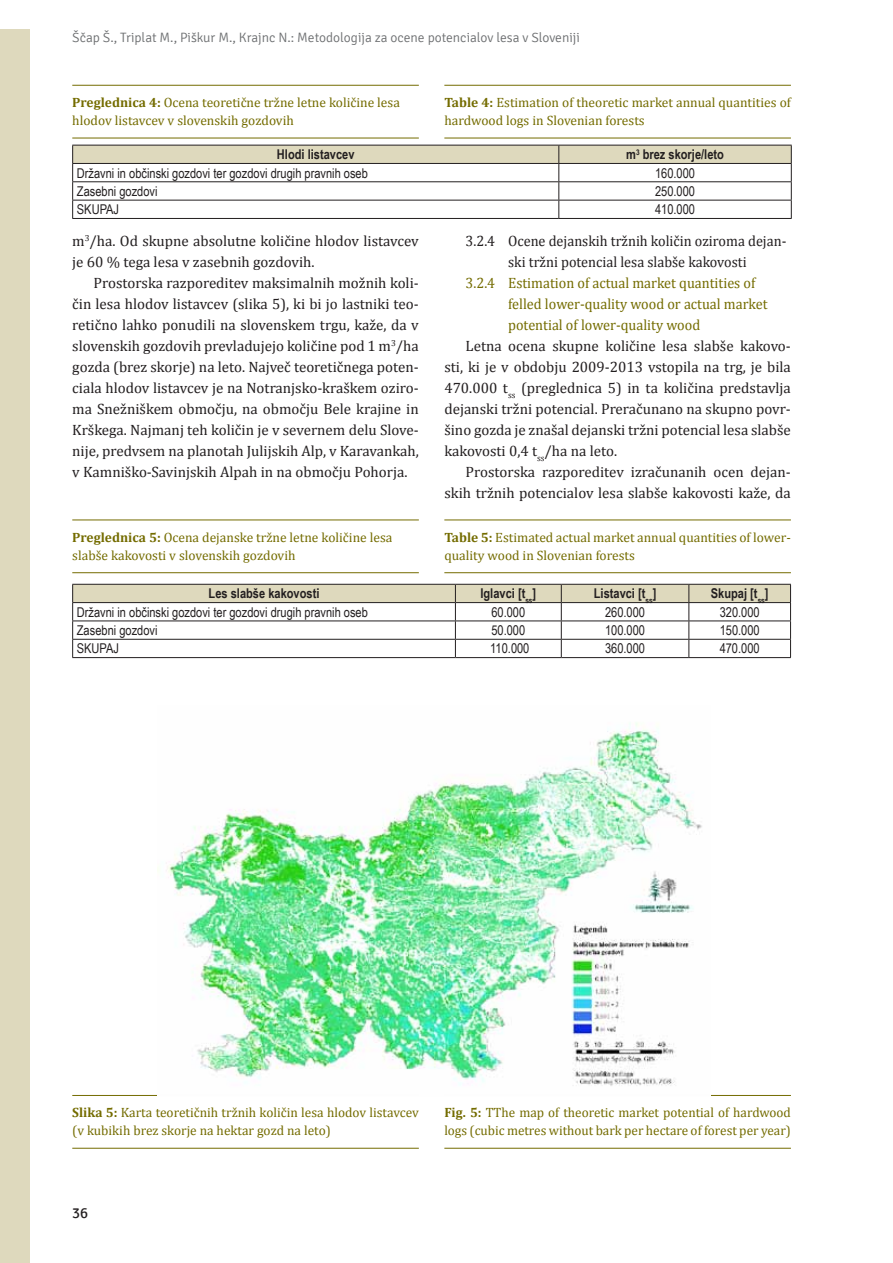
<style>
.page{position:relative;width:893px;height:1263px;background:#fff}
.page>*{position:absolute;margin:0;border:0;box-sizing:border-box;transform-origin:0 0}
.t1{font:15px/21px "Cambria";color:#231f20;text-align:justify}
.t2{font:15px/21px "Cambria";color:#746c00;scale:.95 1}
.t3{font:15px/21px "Cambria";color:#231f20;text-align:center;scale:.95 1}
.t4{font:15px "Signika";color:#231f20}
.t5{font:13.5px/18px "Cambria";color:#746c00}
.t6{font:13.5px "Arial Narrow";color:#231f20}
.t7{font:700 13.5px "Arial Narrow";color:#231f20}
.t8{font:300 13.5px "Signika";color:#6d6f71}
.s1{font-weight:700}
</style>
<div class="page">
<div style="left:0;top:30px;width:30px;height:1233px;background:#ded9bd"></div>
<hr style="left:72px;top:1095px;width:347px;height:1px;background:#746c00">
<hr style="left:72px;top:1148px;width:347px;height:1px;background:#746c00">
<hr style="left:444px;top:1095px;width:347px;height:1px;background:#746c00">
<hr style="left:444px;top:1148px;width:347px;height:1px;background:#746c00">
<hr style="left:72px;top:85px;width:347px;height:1px;background:#746c00">
<hr style="left:72px;top:138px;width:347px;height:1px;background:#746c00">
<hr style="left:444px;top:85px;width:347px;height:1px;background:#746c00">
<hr style="left:444px;top:138px;width:347px;height:1px;background:#746c00">
<img style="left:157px;top:723px;width:553px;height:373px">
<svg style="left:72px;top:145px;width:720px;height:73px"></svg>
<hr style="left:72px;top:218px;width:487px;height:1px;background:#231f20">
<hr style="left:559px;top:218px;width:233px;height:1px;background:#231f20">
<hr style="left:72px;top:520px;width:347px;height:1px;background:#746c00">
<hr style="left:72px;top:572px;width:347px;height:1px;background:#746c00">
<hr style="left:444px;top:520px;width:347px;height:1px;background:#746c00">
<hr style="left:444px;top:572px;width:347px;height:1px;background:#746c00">
<svg style="left:72px;top:584px;width:719px;height:73px"></svg>
<hr style="left:72px;top:657px;width:383px;height:1px;background:#231f20">
<hr style="left:455px;top:657px;width:106px;height:1px;background:#231f20">
<hr style="left:561px;top:657px;width:128px;height:1px;background:#231f20">
<hr style="left:689px;top:657px;width:102px;height:1px;background:#231f20">
<p class="t8" style="left:72px;top:31px;width:509px">Ščap Š., Triplat M., Piškur M., Krajnc N.: Metodologija za ocene potencialov lesa v Sloveniji</p>
<p class="t5" style="left:72px;top:93px;width:329px"><span class="s1">Preglednica 4:</span> Ocena teoretične tržne letne količine lesa hlodov listavcev v slovenskih gozdovih</p>
<p class="t5" style="left:444px;top:93px;width:348px"><span class="s1">Table 4:</span> Estimation of theoretic market annual quantities of hardwood logs in Slovenian forests</p>
<p class="t7" style="left:277px;top:144px;width:79px">Hlodi listavcev</p>
<p class="t7" style="left:626px;top:144px;width:99px">m<sup>3</sup> brez skorje/leto</p>
<p class="t6" style="left:77px;top:163px;width:293px">Državni in občinski gozdovi ter gozdovi drugih pravnih oseb</p>
<p class="t6" style="left:655px;top:163px;width:42px">160.000</p>
<p class="t6" style="left:77px;top:181px;width:82px">Zasebni gozdovi</p>
<p class="t6" style="left:655px;top:181px;width:42px">250.000</p>
<p class="t6" style="left:77px;top:200px;width:44px">SKUPAJ</p>
<p class="t6" style="left:655px;top:200px;width:42px">410.000</p>
<p class="t1" style="left:72px;top:231px;width:348px">m<sup>3</sup>/ha. Od skupne absolutne količine hlodov listavcev je 60 % tega lesa v zasebnih gozdovih.</p>
<p class="t1" style="left:72px;top:273px;width:348px;text-indent:21px">Prostorska razporeditev maksimalnih možnih koli&shy;čin lesa hlodov listavcev (slika 5), ki bi jo lastniki teo&shy;retično lahko ponudili na slovenskem trgu, kaže, da v slovenskih gozdovih prevladujejo količine pod 1 m<sup>3</sup>/ha gozda (brez skorje) na leto. Največ teoretičnega poten&shy;ciala hlodov listavcev je na Notranjsko-kraškem oziro&shy;ma Snežniškem območju, na območju Bele krajine in Krškega. Najmanj teh količin je v severnem delu Slove&shy;nije, predvsem na planotah Julijskih Alp, v Karavankah, v Kamniško-Savinjskih Alpah in na območju Pohorja.</p>
<p class="t3" style="left:466px;top:231px;width:339px">3.2.4 Ocene dejanskih tržnih količin oziroma dejan&shy;ski tržni potencial lesa slabše kakovosti</p>
<p class="t2" style="left:508px;top:273px;width:275px;text-indent:-43px">3.2.4 Estimation of actual market quantities of felled lower-quality wood or actual market potential of lower-quality wood</p>
<p class="t1" style="left:444px;top:336px;width:348px;text-indent:21px">Letna ocena skupne količine lesa slabše kakovo&shy;sti, ki je v obdobju 2009-2013 vstopila na trg, je bila 470.000 t<sub>ss</sub> (preglednica 5) in ta količina predstavlja dejanski tržni potencial. Preračunano na skupno povr&shy;šino gozda je znašal dejanski tržni potencial lesa slabše kakovosti 0,4 t<sub>ss</sub>/ha na leto.</p>
<p class="t1" style="left:444px;top:462px;width:348px;text-align:right">Prostorska razporeditev izračunanih ocen dejan&shy;skih tržnih potencialov lesa slabše kakovosti kaže, da</p>
<p class="t5" style="left:72px;top:528px;width:322px"><span class="s1">Preglednica 5:</span> Ocena dejanske tržne letne količine lesa slabše kakovosti v slovenskih gozdovih</p>
<p class="t5" style="left:444px;top:528px;width:348px"><span class="s1">Table 5:</span> Estimated actual market annual quantities of lower&shy;quality wood in Slovenian forests</p>
<p class="t7" style="left:209px;top:583px;width:112px">Les slabše kakovosti</p>
<p class="t7" style="left:480px;top:583px;width:57px">Iglavci [t<sub>ss</sub>]</p>
<p class="t7" style="left:594px;top:583px;width:64px">Listavci [t<sub>ss</sub>]</p>
<p class="t7" style="left:711px;top:583px;width:59px">Skupaj [t<sub>ss</sub>]</p>
<p class="t6" style="left:77px;top:602px;width:293px">Državni in občinski gozdovi ter gozdovi drugih pravnih oseb</p>
<p class="t6" style="left:491px;top:602px;width:35px">60.000</p>
<p class="t6" style="left:605px;top:602px;width:42px">260.000</p>
<p class="t6" style="left:720px;top:602px;width:42px">320.000</p>
<p class="t6" style="left:77px;top:620px;width:82px">Zasebni gozdovi</p>
<p class="t6" style="left:491px;top:620px;width:35px">50.000</p>
<p class="t6" style="left:605px;top:620px;width:42px">100.000</p>
<p class="t6" style="left:720px;top:620px;width:42px">150.000</p>
<p class="t6" style="left:77px;top:639px;width:44px">SKUPAJ</p>
<p class="t6" style="left:490px;top:639px;width:41px">110.000</p>
<p class="t6" style="left:605px;top:639px;width:42px">360.000</p>
<p class="t6" style="left:720px;top:639px;width:42px">470.000</p>
<p class="t5" style="left:72px;top:1103px;width:348px"><span class="s1">Slika 5:</span> Karta teoretičnih tržnih količin lesa hlodov listavcev (v kubikih brez skorje na hektar gozd na leto)</p>
<p class="t5" style="left:444px;top:1103px;width:348px"><span class="s1">Fig. 5:</span> TThe map of theoretic market potential of hardwood logs (cubic metres without bark per hectare of forest per year)</p>
<p class="t4" style="left:72px;top:1204px;width:17px">36</p>
</div>
